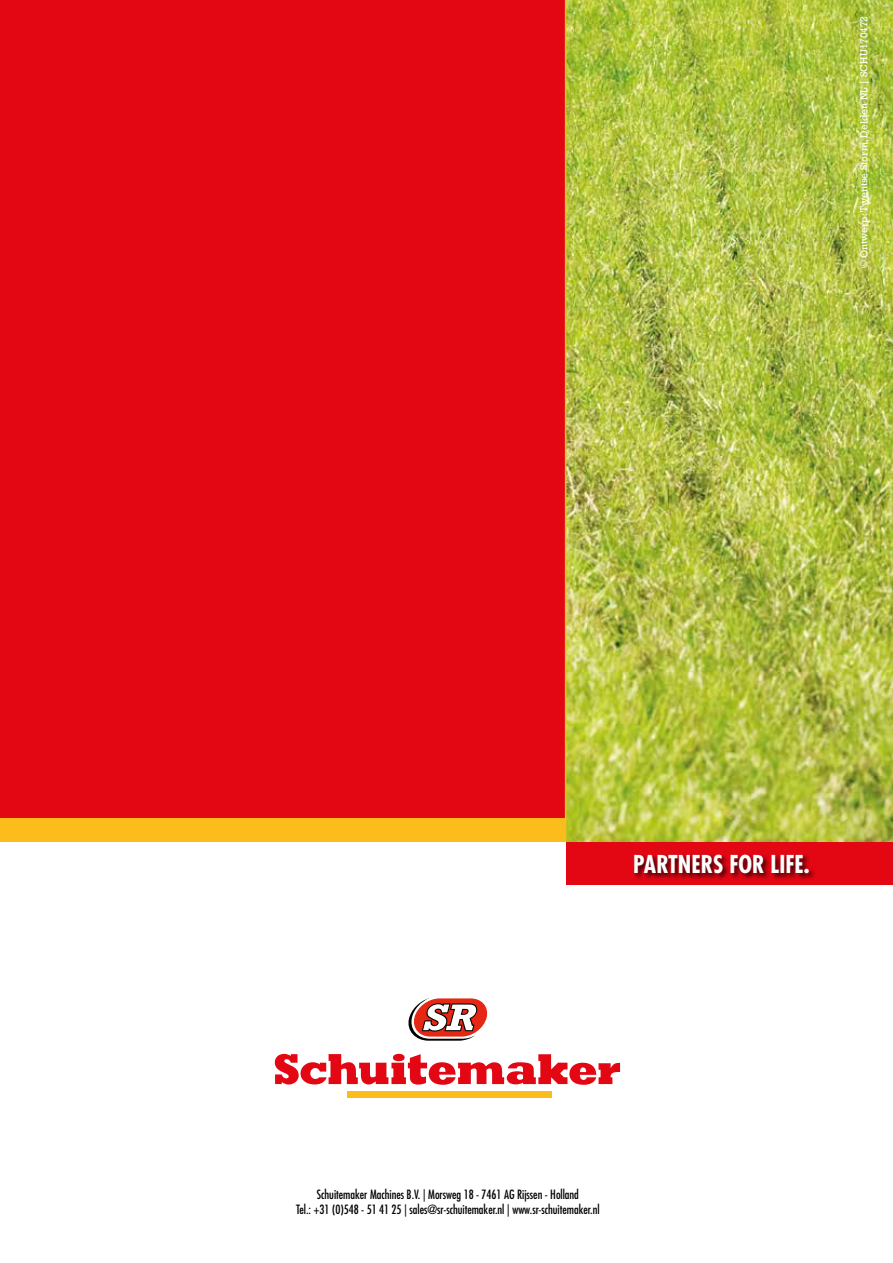
<style>
.page{position:relative;width:893px;height:1263px;background:#fff}
.page>*{position:absolute;margin:0;border:0;box-sizing:border-box;transform-origin:0 0}
.t1{font:700 condensed 24px "Futura";color:#fff}
.t2{font:condensed 12.45px/15px "Futura";color:#000;text-align:center}
.t3{font:10.5px "Rockwell Std";color:#fff}
</style>
<div class="page">
<img style="left:566px;top:0;width:327px;height:842px">
<div style="left:0;top:0;width:565px;height:840px;background:#e30613"></div>
<div style="left:566px;top:842px;width:327px;height:42px;background:#e30613"></div>
<hr style="left:565px;top:0;width:1px;height:842px;background:#fcbd1c">
<div style="left:633px;top:853px;width:183px;height:27px;background:#000;opacity:.75"></div>
<div style="left:0;top:819px;width:565px;height:23px;background:#fcbd1c"></div>
<svg style="left:408px;top:998px;width:80px;height:43px"></svg>
<svg style="left:275px;top:1054px;width:345px;height:31px"></svg>
<div style="left:347px;top:1091px;width:204px;height:6px;background:#fcbd1c"></div>
<p class="t3" style="left:858px;top:268px;width:254px;rotate:-90deg">© Ontwerp: Twentse Storm, Delden NL | SCHU170472</p>
<h1 class="t1" style="left:633px;top:849px;width:178px">PARTNERS FOR LIFE.</h1>
<p class="t2" style="left:296px;top:1187px;width:305px">Schuitemaker Machines B.V. | Morsweg 18 - 7461 AG Rijssen - Holland<br>Tel.: +31 (0)548 - 51 41 25 | sales@sr-schuitemaker.nl | www.sr-schuitemaker.nl</p>
</div>
